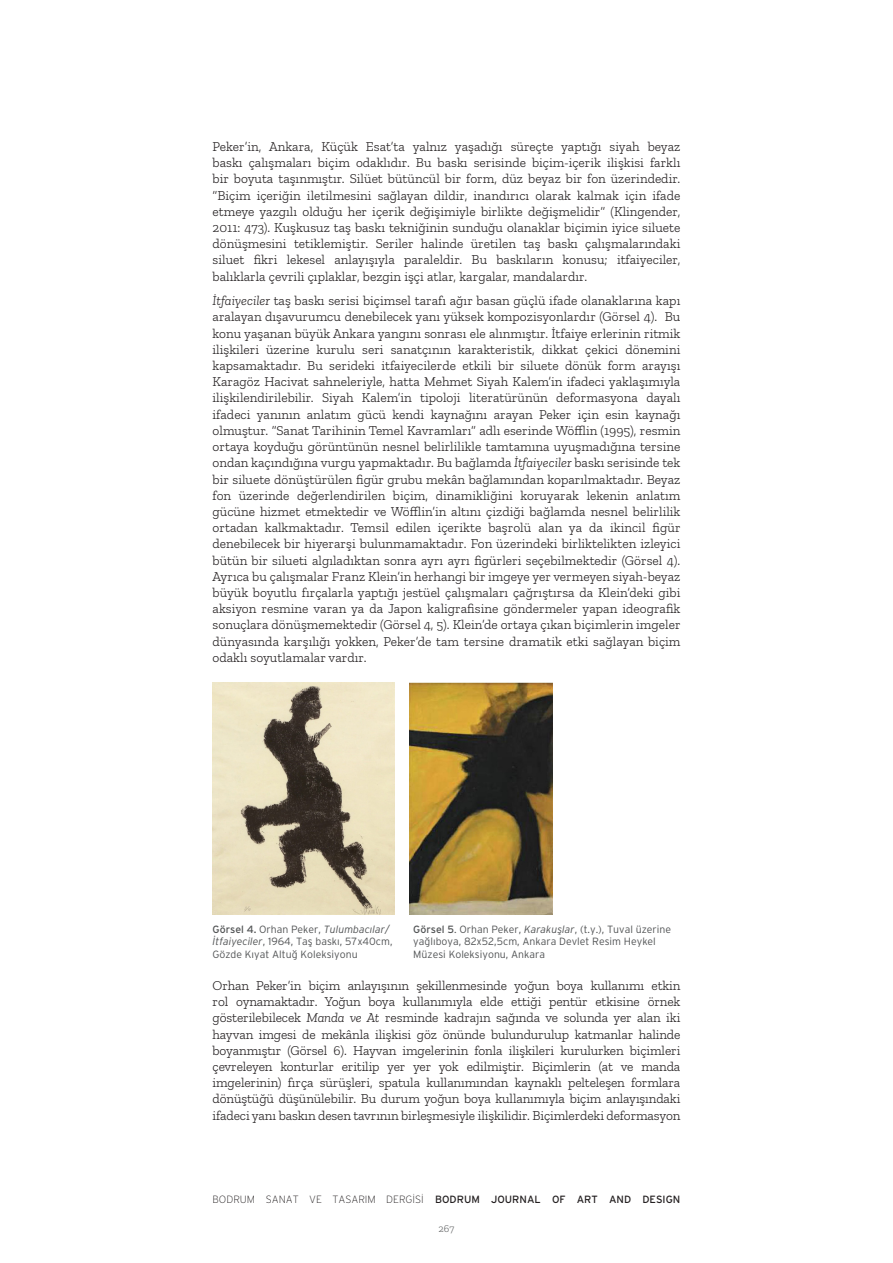
<style>
.page{position:relative;width:893px;height:1263px;background:#fff}
.page>*{position:absolute;margin:0;border:0;box-sizing:border-box;transform-origin:0 0}
.ana_metin{font:300 13.5px/16.2px "Zilla Slab";color:#231f20;text-align:justify}
.gorsel_etiketi{font:300 10.5px/12.6px "Interstate";color:#525455}
.t1{font:200 10.5px "Interstate";color:#231f20}
.t2{font:300 10.5px "Zilla Slab";color:#626465}
.s1{font-style:italic}
.s2{font-weight:400}
</style>
<div class="page">
<img style="left:213px;top:683px;width:182px;height:231px">
<img style="left:409px;top:683px;width:143px;height:231px">
<p class="ana_metin" style="left:213px;top:138px;width:469px">Peker’in, Ankara, Küçük Esat’ta yalnız yaşadığı süreçte yaptığı siyah beyaz baskı çalışmaları biçim odaklıdır. Bu baskı serisinde biçim-içerik ilişkisi farklı bir boyuta taşınmıştır. Silüet bütüncül bir form, düz beyaz bir fon üzerindedir. “Biçim içeriğin iletilmesini sağlayan dildir, inandırıcı olarak kalmak için ifade etmeye yazgılı olduğu her içerik değişimiyle birlikte değişmelidir” (Klingender, 2011: 473). Kuşkusuz taş baskı tekniğinin sunduğu olanaklar biçimin iyice siluete dönüşmesini tetiklemiştir. Seriler halinde üretilen taş baskı çalışmalarındaki siluet fikri lekesel anlayışıyla paraleldir. Bu baskıların konusu; itfaiyeciler, balıklarla çevrili çıplaklar, bezgin işçi atlar, kargalar, mandalardır.</p>
<p class="ana_metin" style="left:213px;top:293px;width:469px"><span class="s1">İtfaiyeciler</span> taş baskı serisi biçimsel tarafı ağır basan güçlü ifade olanaklarına kapı aralayan dışavurumcu denebilecek yanı yüksek kompozisyonlardır (Görsel 4). Bu konu yaşanan büyük Ankara yangını sonrası ele alınmıştır. İtfaiye erlerinin ritmik ilişkileri üzerine kurulu seri sanatçının karakteristik, dikkat çekici dönemini kapsamaktadır. Bu serideki itfaiyecilerde etkili bir siluete dönük form arayışı Karagöz Hacivat sahneleriyle, hatta Mehmet Siyah Kalem’in ifadeci yaklaşımıyla ilişkilendirilebilir. Siyah Kalem’in tipoloji literatürünün deformasyona dayalı ifadeci yanının anlatım gücü kendi kaynağını arayan Peker için esin kaynağı olmuştur. “Sanat Tarihinin Temel Kavramları” adlı eserinde Wöfflin (1995), resmin ortaya koyduğu görüntünün nesnel belirlilikle tamtamına uyuşmadığına tersine ondan kaçındığına vurgu yapmaktadır. Bu bağlamda <span class="s1">İtfaiyeciler</span> baskı serisinde tek bir siluete dönüştürülen figür grubu mekân bağlamından koparılmaktadır. Beyaz fon üzerinde değerlendirilen biçim, dinamikliğini koruyarak lekenin anlatım gücüne hizmet etmektedir ve Wöfflin’in altını çizdiği bağlamda nesnel belirlilik ortadan kalkmaktadır. Temsil edilen içerikte başrolü alan ya da ikincil figür denebilecek bir hiyerarşi bulunmamaktadır. Fon üzerindeki birliktelikten izleyici bütün bir silueti algıladıktan sonra ayrı ayrı figürleri seçebilmektedir (Görsel 4).<br>Ayrıca bu çalışmalar Franz Klein’in herhangi bir imgeye yer vermeyen siyah-beyaz büyük boyutlu fırçalarla yaptığı jestüel çalışmaları çağrıştırsa da Klein’deki gibi aksiyon resmine varan ya da Japon kaligrafisine göndermeler yapan ideografik sonuçlara dönüşmemektedir (Görsel 4, 5). Klein’de ortaya çıkan biçimlerin imgeler dünyasında karşılığı yokken, Peker’de tam tersine dramatik etki sağlayan biçim odaklı soyutlamalar vardır.</p>
<p class="gorsel_etiketi" style="left:213px;top:923px;width:181px"><span class="s2">Görsel 4.</span> Orhan Peker, <span class="s1">Tulumbacılar/<br>İtfaiyeciler</span>, 1964, Taş baskı, 57x40cm,<br>Gözde Kıyat Altuğ Koleksiyonu</p>
<p class="gorsel_etiketi" style="left:413px;top:923px;width:259px"><span class="s2">Görsel 5</span>. Orhan Peker, <span class="s1">Karakuşlar</span>, (t.y.), Tuval üzerine yağlıboya, 82x52,5cm, Ankara Devlet Resim Heykel<br>Müzesi Koleksiyonu, Ankara</p>
<p class="ana_metin" style="left:213px;top:977px;width:469px">Orhan Peker’in biçim anlayışının şekillenmesinde yoğun boya kullanımı etkin rol oynamaktadır. Yoğun boya kullanımıyla elde ettiği pentür etkisine örnek gösterilebilecek <span class="s1">Manda ve At</span> resminde kadrajın sağında ve solunda yer alan iki hayvan imgesi de mekânla ilişkisi göz önünde bulundurulup katmanlar halinde boyanmıştır (Görsel 6). Hayvan imgelerinin fonla ilişkileri kurulurken biçimleri çevreleyen konturlar eritilip yer yer yok edilmiştir. Biçimlerin (at ve manda imgelerinin) fırça sürüşleri, spatula kullanımından kaynaklı pelteleşen formlara dönüştüğü düşünülebilir. Bu durum yoğun boya kullanımıyla biçim anlayışındaki ifadeci yanı baskın desen tavrının birleşmesiyle ilişkilidir. Biçimlerdeki deformasyon</p>
<p class="t1" style="left:213px;top:1193px;width:469px">BODRUM SANAT VE TASARIM DERGİSİ <span class="s2">BODRUM JOURNAL OF ART AND DESIGN</span></p>
<p class="t2" style="left:439px;top:1223px;width:17px">267</p>
</div>
